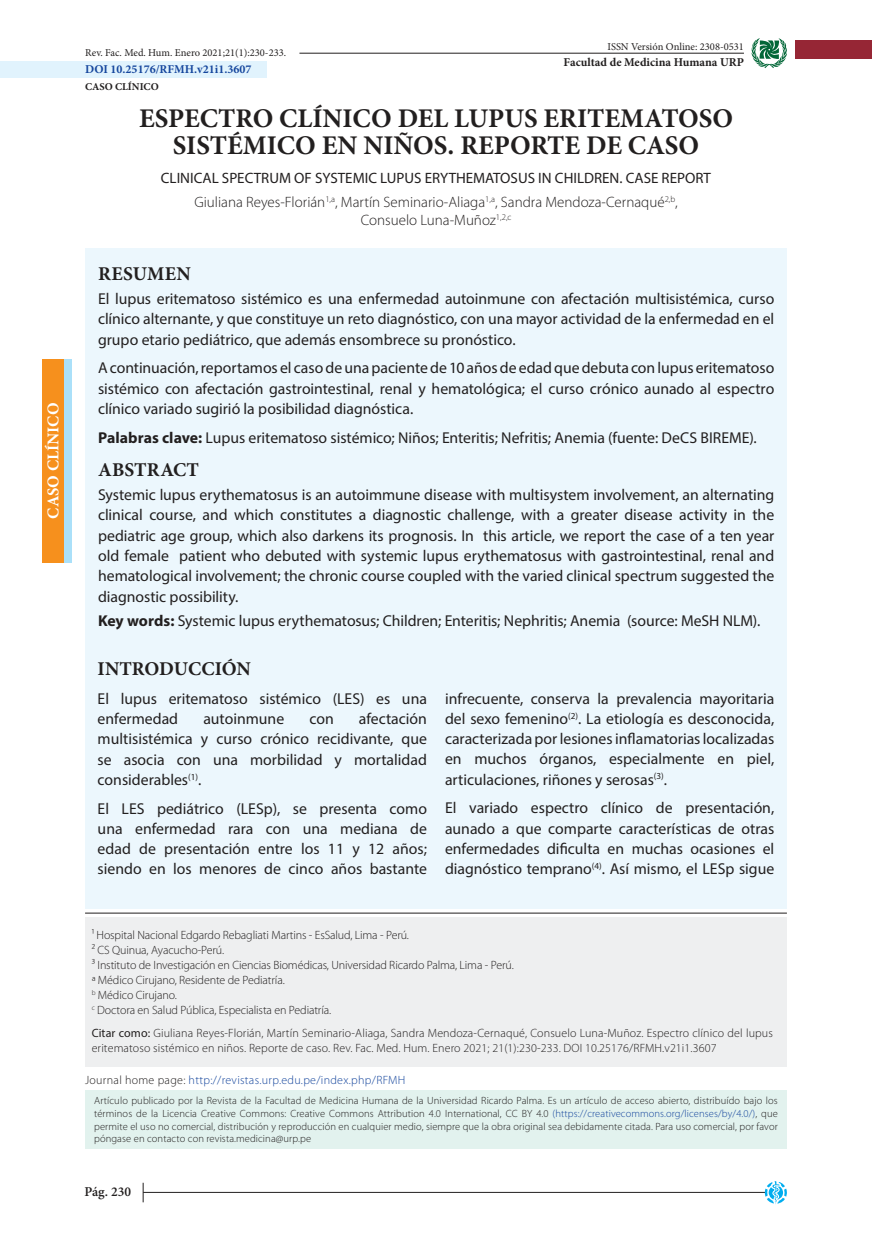
<style>
.page{position:relative;width:872px;height:1234px;background:#fff}
.page>*{position:absolute;margin:0;border:0;box-sizing:border-box;transform-origin:0 0}
.t1{font:700 27px/27px "Minion Pro";color:#221f1f;text-align:center}
.t2{font:700 19.5px "Minion Pro";color:#221f1f}
.t3{font:700 16.5px "Minion Pro";color:#fff}
.t4{font:15.75px/20.2px "Myriad Pro";color:#221f1f;text-align:justify}
.t5{font:300 15px/18px "Myriad Pro";color:#221f1f;text-align:center}
.t6{font:15px "Myriad Pro";color:#221f1f}
.t7{font:600 13.5px "Minion Pro";color:#221f1f}
.t8{font:300 12px/15px "Myriad Pro";letter-spacing:-.01em;color:#221f1f}
.t9{font:300 12px/14.4px "Myriad Pro";letter-spacing:.01em;color:#221f1f}
.t10{font:300 12px "Myriad Pro";letter-spacing:.025em;color:#15469d}
.t11{font:700 12px "Minion Pro";color:#221f1f}
.t12{font:700 12px "Minion Pro";color:#15469d}
.t13{font:300 10.5px/12.6px "Myriad Pro";letter-spacing:.01em;color:#221f1f;text-align:justify}
.t14{font:10.5px "Minion Pro";color:#221f1f}
.t15{font:700 10.5px "Minion Pro";color:#221f1f}
.s1{font-weight:700}
.s2{font-weight:400}
.s3{color:#221f1f}
.s4{color:#15469d}
</style>
<div class="page">
<hr style="left:143px;top:1191px;width:622px;height:1px;background:#221f1f">
<svg style="left:764px;top:1181px;width:23px;height:23px"></svg>
<svg style="left:143px;top:1182px;width:1px;height:19px"></svg>
<svg style="left:751px;top:38px;width:36px;height:30px"></svg>
<div style="left:0;top:61px;width:266px;height:17px;background:#e1f3fd"></div>
<div style="left:85px;top:248px;width:702px;height:660px;background:#ecf7fd"></div>
<hr style="left:85px;top:912px;width:702px;height:1px;background:#221f1f">
<div style="left:795px;top:41px;width:77px;height:18px;background:#962635"></div>
<div style="left:85px;top:916px;width:702px;height:150px;background:#eeeff0"></div>
<div style="left:43px;top:359px;width:29px;height:203px;background:#aae0f9"></div>
<div style="left:43px;top:359px;width:21px;height:203px;background:#f6901d"></div>
<div style="left:85px;top:1089px;width:702px;height:59px;background:#e2f2ee"></div>
<hr style="left:299px;top:53px;width:445px;height:1px;background:#221f1f">
<p class="t3" style="left:45px;top:518px;width:117px;rotate:-90deg">CASO CLÍNICO</p>
<p class="t14" style="left:85px;top:49px;width:202px">Rev. Fac. Med. Hum. Enero 2021;21(1):230-233.</p>
<p class="t12" style="left:85px;top:63px;width:168px">DOI 10.25176/RFMH.v21i1.3607</p>
<p class="t15" style="left:85px;top:81px;width:75px">CASO CLÍNICO</p>
<p class="t14" style="left:607px;top:42px;width:138px">ISSN Versión Online: 2308-0531</p>
<p class="t11" style="left:563px;top:56px;width:182px">Facultad de Medicina Humana URP</p>
<h1 class="t1" style="left:139px;top:105px;width:595px">ESPECTRO CLÍNICO DEL LUPUS ERITEMATOSO<br>SISTÉMICO EN NIÑOS. REPORTE DE CASO</h1>
<p class="t6" style="left:161px;top:172px;width:551px">CLINICAL SPECTRUM OF SYSTEMIC LUPUS ERYTHEMATOSUS IN CHILDREN. CASE REPORT</p>
<p class="t5" style="left:194px;top:193px;width:485px">Giuliana Reyes-Florián<sup>1,a</sup>, Martín Seminario-Aliaga<sup>1,a</sup>, Sandra Mendoza-Cernaqué<sup>2,b</sup>,<br>Consuelo Luna-Muñoz<sup>1,2,c</sup></p>
<p class="t2" style="left:98px;top:263px;width:94px">RESUMEN</p>
<p class="t4" style="left:98px;top:290px;width:678px">El lupus eritematoso sistémico es una enfermedad autoinmune con afectación multisistémica, curso clínico alternante, y que constituye un reto diagnóstico, con una mayor actividad de la enfermedad en el grupo etario pediátrico, que además ensombrece su pronóstico.</p>
<p class="t4" style="left:98px;top:359px;width:678px">A continuación, reportamos el caso de una paciente de 10 años de edad que debuta con lupus eritematoso sistémico con afectación gastrointestinal, renal y hematológica; el curso crónico aunado al espectro clínico variado sugirió la posibilidad diagnóstica.</p>
<p class="t4" style="left:98px;top:428px;width:660px"><span class="s1">Palabras clave:</span> Lupus eritematoso sistémico; Niños; Enteritis; Nefritis; Anemia (fuente: DeCS BIREME).</p>
<p class="t2" style="left:98px;top:459px;width:102px">ABSTRACT</p>
<p class="t4" style="left:98px;top:486px;width:678px">Systemic lupus erythematosus is an autoimmune disease with multisystem involvement, an alternating clinical course, and which constitutes a diagnostic challenge, with a greater disease activity in the pediatric age group, which also darkens its prognosis. In this article, we report the case of a ten year old female patient who debuted with systemic lupus erythematosus with gastrointestinal, renal and hematological involvement; the chronic course coupled with the varied clinical spectrum suggested the diagnostic possibility.</p>
<p class="t4" style="left:98px;top:612px;width:663px"><span class="s1">Key words:</span> Systemic lupus erythematosus; Children; Enteritis; Nephritis; Anemia (source: MeSH NLM).</p>
<p class="t2" style="left:98px;top:658px;width:155px">INTRODUCCIÓN</p>
<p class="t4" style="left:98px;top:689px;width:331px">El lupus eritematoso sistémico (LES) es una enfermedad</p>
<p class="t4" style="left:98px;top:709px;width:331px;text-indent:261px">afectación multisistémica y curso crónico recidivante, que se asocia con una morbilidad y mortalidad considerables<sup>(1)</sup>.</p>
<p class="t4" style="left:98px;top:799px;width:331px">El LES pediátrico (LESp), se presenta como una enfermedad rara con una mediana de edad de presentación entre los 11 y 12 años; siendo en los menores de cinco años bastante</p>
<p class="t4" style="left:203px;top:709px;width:82px">autoinmune</p>
<p class="t4" style="left:309px;top:709px;width:26px">con</p>
<p class="t4" style="left:445px;top:689px;width:331px">infrecuente, conserva la prevalencia mayoritaria del sexo femenino<sup>(2)</sup>. La etiología es desconocida, caracterizada por lesiones inflamatorias localizadas en muchos órganos, especialmente en piel, articulaciones, riñones y serosas<sup>(3)</sup>.</p>
<p class="t4" style="left:445px;top:799px;width:331px">El variado espectro clínico de presentación, aunado a que comparte características de otras enfermedades dificulta en muchas ocasiones el diagnóstico temprano<sup>(4)</sup>. Así mismo, el LESp sigue</p>
<p class="t8" style="left:92px;top:927px;width:423px">1 Hospital Nacional Edgardo Rebagliati Martins - EsSalud, Lima - Perú.<br>2 CS Quinua, Ayacucho-Perú.<br>3 Instituto de Investigación en Ciencias Biomédicas, Universidad Ricardo Palma, Lima - Perú. ª Médico Cirujano, Residente de Pediatría.<br><sup>b</sup> Médico Cirujano.<br><sup>c</sup> Doctora en Salud Pública, Especialista en Pediatría.</p>
<p class="t9" style="left:92px;top:1025px;width:682px"><span class="s2">Citar como:</span> Giuliana Reyes-Florián, Martín Seminario-Aliaga, Sandra Mendoza-Cernaqué, Consuelo Luna-Muñoz. Espectro clínico del lupus eritematoso sistémico en niños. Reporte de caso. Rev. Fac. Med. Hum. Enero 2021; 21(1):230-233. DOI 10.25176/RFMH.v21i1.3607</p>
<p class="t10" style="left:85px;top:1074px;width:322px"><span class="s3">Journal home page:</span> http://revistas.urp.edu.pe/index.php/RFMH</p>
<p class="t13" style="left:94px;top:1094px;width:685px">Artículo publicado por la Revista de la Facultad de Medicina Humana de la Universidad Ricardo Palma. Es un artículo de acceso abierto, distribuído bajo los términos de la Licencia Creative Commons: Creative Commons Attribution 4.0 International, CC BY 4.0 <span class="s4">(https://creativecommons.org/licenses/by/4.0/)</span>, que permite el uso no comercial, distribución y reproducción en cualquier medio, siempre que la obra original sea debidamente citada. Para uso comercial, por favor póngase en contacto con revista.medicina@urp.pe</p>
<p class="t7" style="left:84px;top:1185px;width:48px">Pág. 230</p>
</div>
